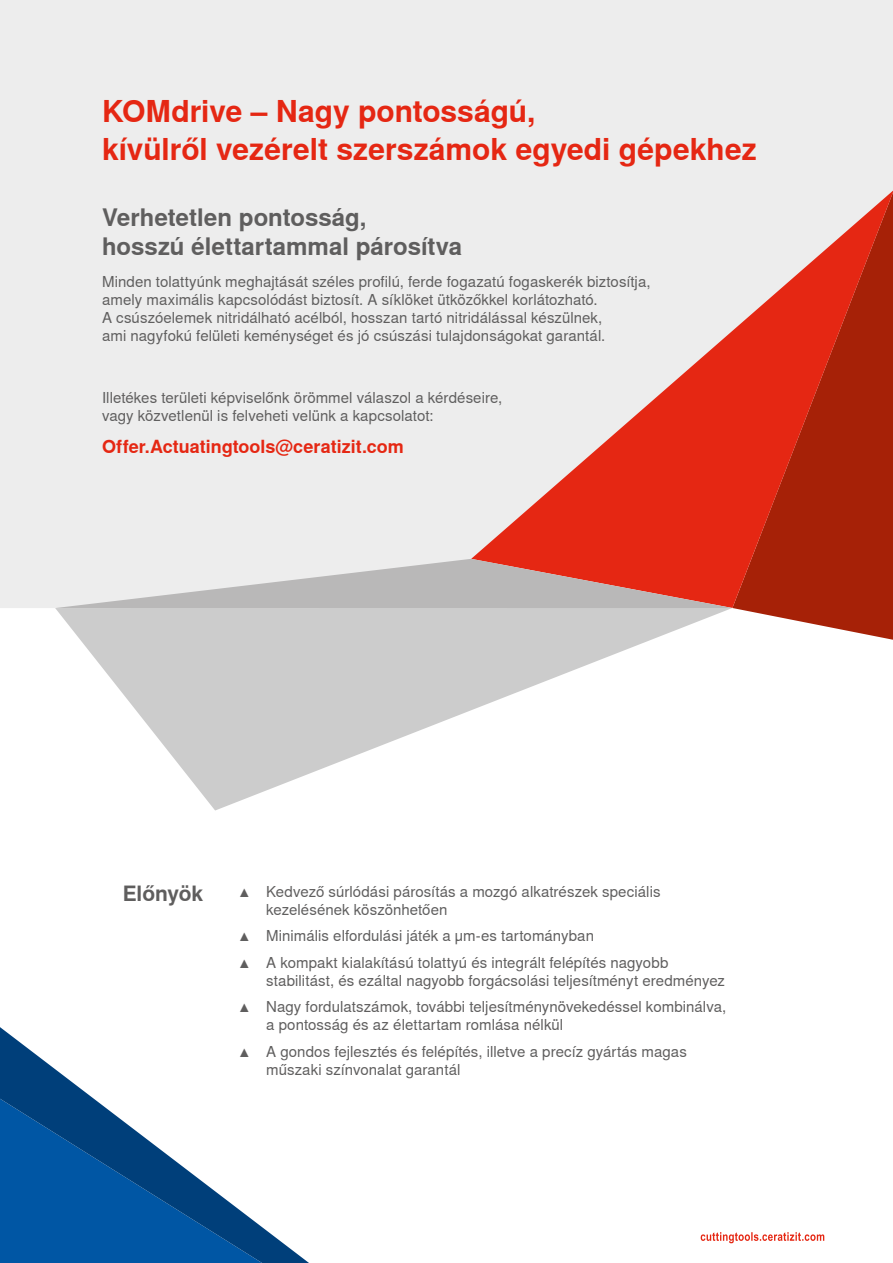
<style>
.page{position:relative;width:893px;height:1263px;background:#fff}
.page>*{position:absolute;margin:0;border:0;box-sizing:border-box;transform-origin:0 0}
.t1{font:700 30px/37.5px "Nimbus Sans WNT Global";color:#e52713}
.t2{font:700 24px/28.8px "Nimbus Sans WNT Global";color:#5f5e5e}
.t3{font:700 21px "Nimbus Sans WNT Global";color:#5f5e5e}
.t4{font:700 18px "Ceratizit Sans Global";color:#e52713}
.t5{font:15px/18px "Nimbus Sans WNT Global";letter-spacing:.005em;color:#5f5e5e}
.s1{font-family:"Nimbus Sans WNT Global Cond";font-weight:300}
</style>
<div class="page">
<div style="left:0;top:0;width:893px;height:608px;background:#ededed"></div>
<svg style="left:0;top:1027px;width:309px;height:236px"></svg>
<svg style="left:733px;top:608px;width:160px;height:32px"></svg>
<svg style="left:471px;top:191px;width:422px;height:417px;background:#dc8478"></svg>
<svg style="left:55px;top:608px;width:677px;height:202px"></svg>
<svg style="left:55px;top:559px;width:677px;height:49px;background:#d1aca8"></svg>
<svg style="left:701px;top:1232px;width:123px;height:11px"></svg>
<h1 class="t1" style="left:102px;top:93px;width:656px">KOMdrive – Nagy pontosságú,<br>kívülről vezérelt szerszámok egyedi gépekhez</h1>
<h2 class="t2" style="left:102px;top:203px;width:362px">Verhetetlen pontosság,<br>hosszú élettartammal párosítva</h2>
<p class="t5" style="left:102px;top:273px;width:550px">Minden tolattyúnk meghajtását széles profilú, ferde fogazatú fogaskerék biztosítja, amely maximális kapcsolódást biztosít. A síklöket ütközőkkel korlátozható.<br>A csúszóelemek nitridálható acélból, hosszan tartó nitridálással készülnek,<br>ami nagyfokú felületi keménységet és jó csúszási tulajdonságokat garantál.</p>
<p class="t5" style="left:102px;top:389px;width:402px">Illetékes területi képviselőnk örömmel válaszol a kérdéseire, vagy közvetlenül is felveheti velünk a kapcsolatot:</p>
<p class="t4" style="left:102px;top:436px;width:303px">Offer.Actuatingtools@ceratizit.com</p>
<h3 class="t3" style="left:123px;top:882px;width:82px">Előnyök</h3>
<p class="t5" style="left:266px;top:883px;width:396px;text-indent:-27px"><span class="s1">▲</span> Kedvező súrlódási párosítás a mozgó alkatrészek speciális kezelésének köszönhetően</p>
<p class="t5" style="left:239px;top:927px;width:356px"><span class="s1">▲</span> Minimális elfordulási játék a μm-es tartományban</p>
<p class="t5" style="left:266px;top:954px;width:460px;text-indent:-27px"><span class="s1">▲</span> A kompakt kialakítású tolattyú és integrált felépítés nagyobb stabilitást, és ezáltal nagyobb forgácsolási teljesítményt eredményez</p>
<p class="t5" style="left:266px;top:998px;width:462px;text-indent:-27px"><span class="s1">▲</span> Nagy fordulatszámok, további teljesítménynövekedéssel kombinálva, a pontosság és az élettartam romlása nélkül</p>
<p class="t5" style="left:266px;top:1043px;width:422px;text-indent:-27px"><span class="s1">▲</span> A gondos fejlesztés és felépítés, illetve a precíz gyártás magas műszaki színvonalat garantál</p>
</div>
